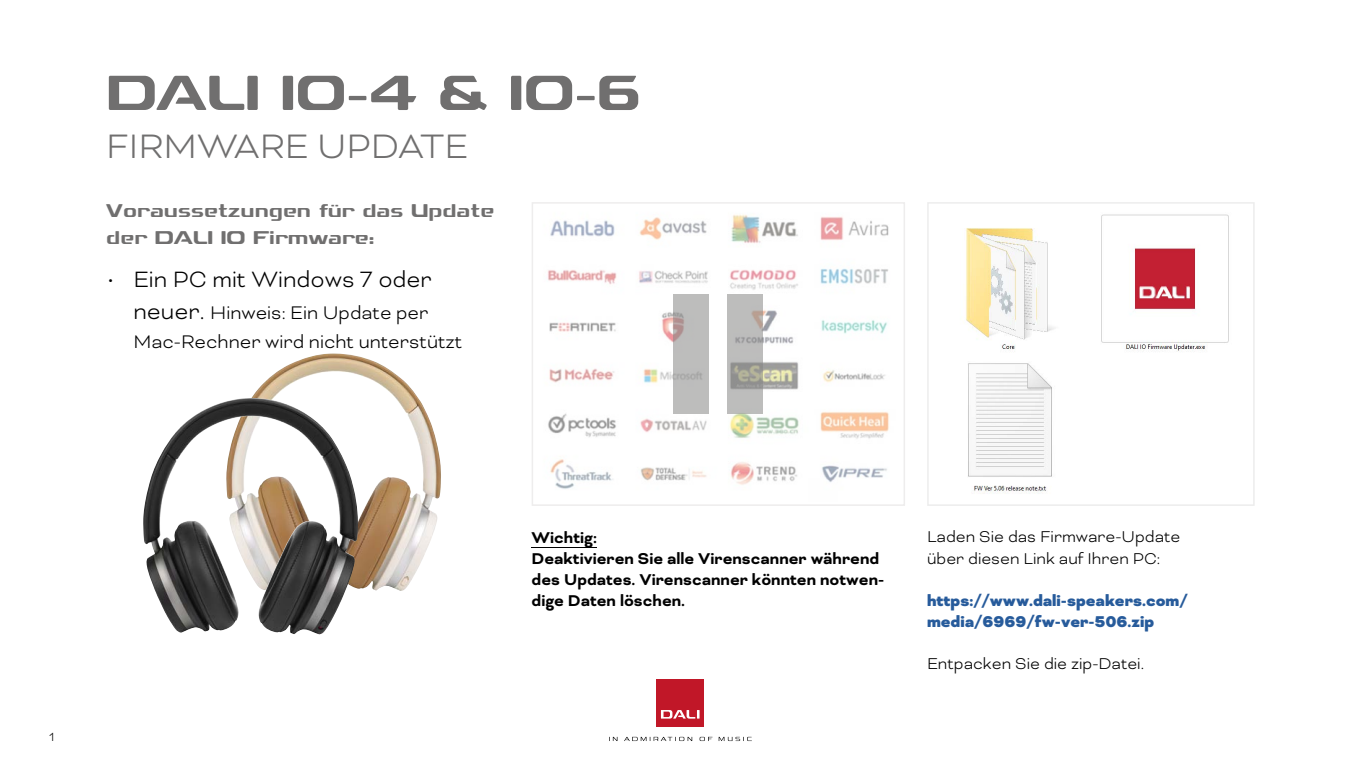
<style>
.page{position:relative;width:1361px;height:766px;background:#fff}
.page>*{position:absolute;margin:0;border:0;box-sizing:border-box;transform-origin:0 0}
.t1{font:700 59.85px "Dali Font 10";color:#706f6f}
.t2{font:300 39px "Bicyclette";color:#706f6f}
.t3{font:300 25.5px "Bicyclette";color:#000}
.t4{font:700 22.5px/27px "Dali Font 10";color:#706f6f}
.t5{font:300 21px/28.5px "Bicyclette";color:#000}
.t6{font:700 18px/21px "Bicyclette";color:#000}
.t7{font:300 18px/21.6px "Bicyclette";color:#000}
.t8{font:900 18px/21px "Bicyclette";color:#275b9b}
.t9{font:300 13.5px "Bicyclette";color:#000}
.s1{font-size:25.5px}
</style>
<div class="page">
<svg style="left:609px;top:736px;width:8px;height:4px"></svg>
<svg style="left:718px;top:736px;width:34px;height:4px"></svg>
<svg style="left:624px;top:736px;width:68px;height:4px"></svg>
<svg style="left:699px;top:736px;width:13px;height:4px"></svg>
<div style="left:657px;top:678px;width:47px;height:48px;background:#c11728"></div>
<svg style="left:661px;top:710px;width:38px;height:8px"></svg>
<div style="left:927px;top:202px;width:327px;height:303px;background:#fff;border:2px solid #ededed"></div>
<img style="left:965px;top:214px;width:264px;height:138px">
<div style="left:531px;top:202px;width:374px;height:303px;border:2px solid #eeeded"></div>
<svg style="left:548px;top:214px;width:341px;height:275px"></svg>
<svg style="left:674px;top:294px;width:35px;height:120px;background:#bbbab9"></svg>
<svg style="left:728px;top:294px;width:35px;height:120px;background:#b4b3b1"></svg>
<hr style="left:531px;top:546px;width:66px;height:1px;background:#000">
<img style="left:251px;top:363px;width:174px;height:227px">
<img style="left:143px;top:398px;width:199px;height:234px">
<img style="left:968px;top:363px;width:84px;height:131px">
<h1 class="t1" style="left:106px;top:62px;width:536px">DALI IO-4 &amp; IO-6</h1>
<h2 class="t2" style="left:106px;top:123px;width:363px">FIRMWARE UPDATE</h2>
<p class="t4" style="left:106px;top:196px;width:389px">Voraussetzungen für das Update der DALI IO Firmware:</p>
<h3 class="t3" style="left:106px;top:265px;width:327px">• Ein PC mit Windows 7 oder</h3>
<p class="t5" style="left:133px;top:298px;width:330px"><span class="s1">neuer.</span> Hinweis: Ein Update per<br>Mac-Rechner wird nicht unterstützt</p>
<p class="t9" style="left:49px;top:729px;width:7px">1</p>
<p class="t6" style="left:531px;top:527px;width:354px">Wichtig:<br>Deaktivieren Sie alle Virenscanner während des Updates. Virenscanner könnten notwen&shy;dige Daten löschen.</p>
<p class="t7" style="left:927px;top:526px;width:255px">Laden Sie das Firmware-Update über diesen Link auf Ihren PC:</p>
<p class="t8" style="left:927px;top:590px;width:262px">https://www.dali-speakers.com/ media/6969/fw-ver-506.zip</p>
<p class="t7" style="left:927px;top:652px;width:219px">Entpacken Sie die zip-Datei.</p>
</div>
